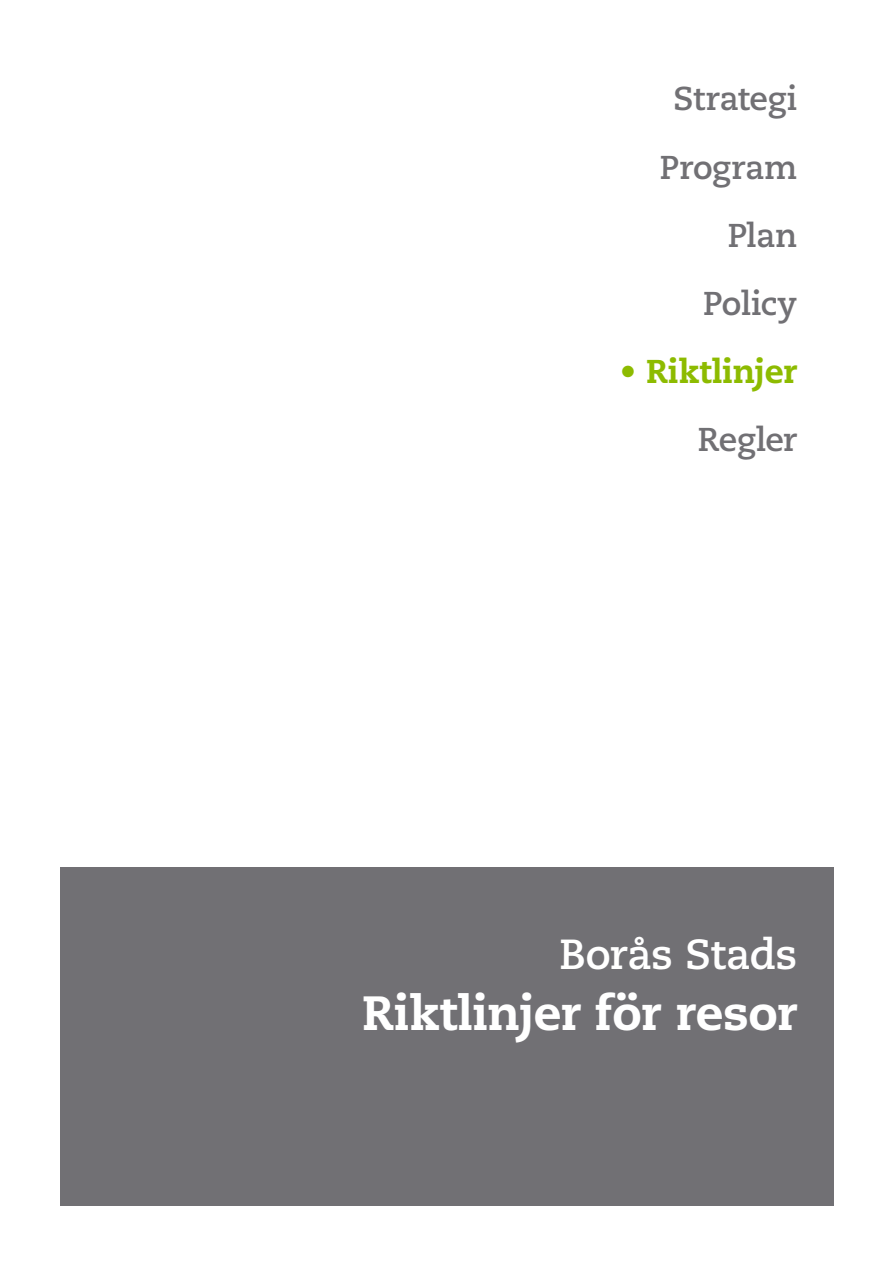
<style>
.page{position:relative;width:893px;height:1263px;background:#fff}
.page>*{position:absolute;margin:0;border:0;box-sizing:border-box;transform-origin:0 0}
.t1{font:800 48px "Caecilia LT Std";letter-spacing:-.01em;color:#fff}
.t2{font:700 42px "Caecilia LT Std";letter-spacing:-.015em;color:#fff}
.t3{font:700 33px/68.1px "Caecilia LT Std";letter-spacing:-.01em;color:#717074;text-align:right}
.t4{font:800 33px "Caecilia LT Std";letter-spacing:-.01em;color:#8dbb00}
</style>
<div class="page">
<div style="left:60px;top:867px;width:773px;height:338px;background:#717074"></div>
<p class="t3" style="left:660px;top:65px;width:139px">Strategi<br>Program<br>Plan<br>Policy</p>
<p class="t4" style="left:620px;top:351px;width:179px">• Riktlinjer</p>
<p class="t3" style="left:698px;top:406px;width:101px">Regler</p>
<p class="t2" style="left:560px;top:929px;width:239px">Borås Stads</p>
<h1 class="t1" style="left:362px;top:983px;width:437px">Riktlinjer för resor</h1>
</div>
